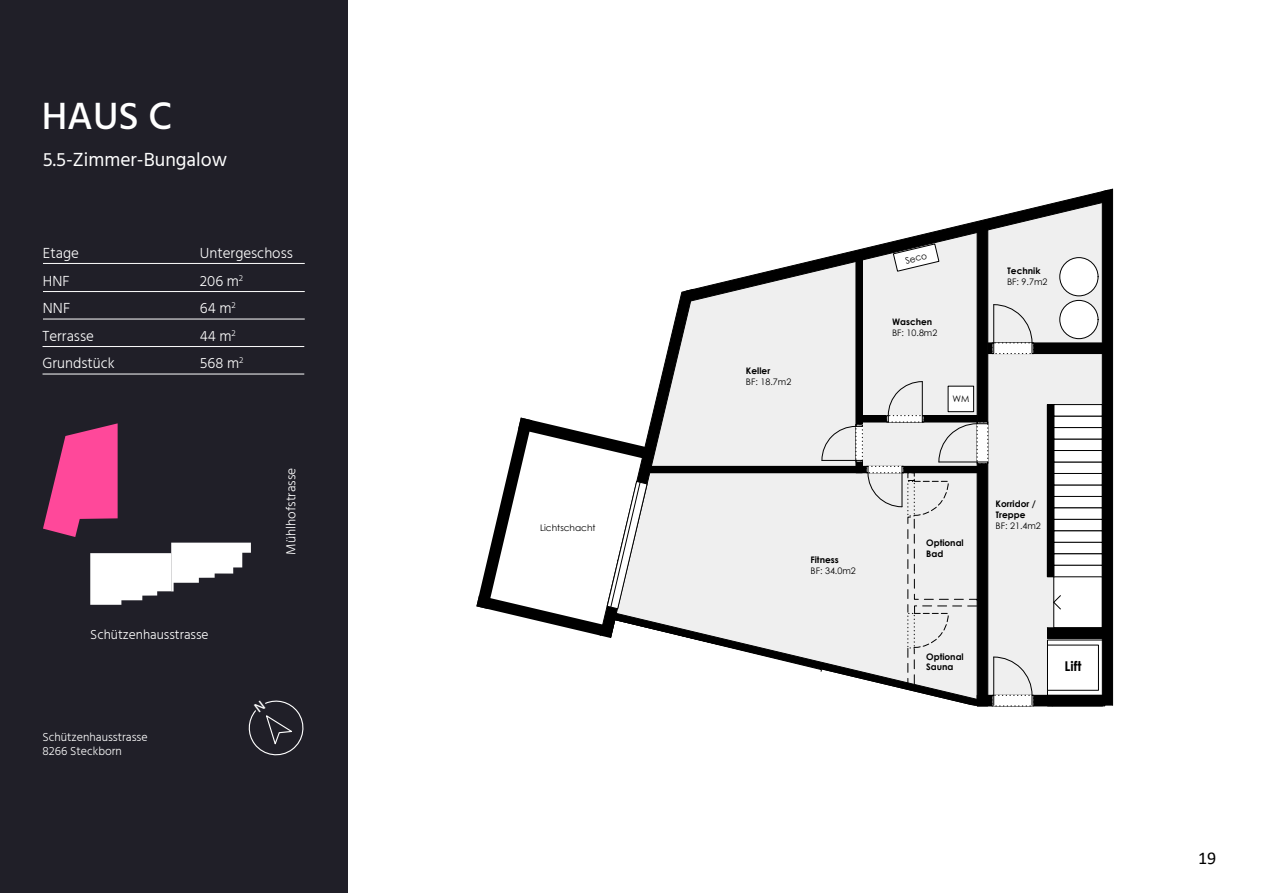
<style>
.page{position:relative;width:1263px;height:893px;background:#fff}
.page>*{position:absolute;margin:0;border:0;box-sizing:border-box;transform-origin:0 0}
.t1{font:500 39px "Hind";color:#fff}
.t2{font:19.5px "Hind";color:#fff}
.t3{font:18px "Calibri";color:#000}
.t4{font:300 15px/27.5px "Hind";color:#fff}
.t5{font:300 13.5px "Hind";color:#fff}
.t6{font:700 13.5px "Century Gothic";color:#000}
.t7{font:300 12px/14.4px "Hind";color:#fff}
.t8{font:700 9px/10.8px "Century Gothic";color:#000}
.t9{font:9px "Century Gothic";color:#000}
</style>
<div class="page">
<div style="left:0;top:0;width:347px;height:893px;background:#201f28"></div>
<hr style="left:43px;top:263px;width:262px;height:1px;background:#fff">
<hr style="left:43px;top:291px;width:262px;height:1px;background:#fff">
<hr style="left:43px;top:319px;width:262px;height:1px;background:#fff">
<hr style="left:43px;top:346px;width:261px;height:1px;background:#fff">
<hr style="left:43px;top:374px;width:261px;height:1px;background:#fff">
<svg style="left:90px;top:543px;width:161px;height:62px"></svg>
<svg style="left:43px;top:423px;width:75px;height:114px"></svg>
<svg style="left:476px;top:189px;width:637px;height:517px"></svg>
<svg style="left:248px;top:700px;width:56px;height:56px"></svg>
<h1 class="t1" style="left:42px;top:90px;width:132px">HAUS C</h1>
<h2 class="t2" style="left:43px;top:146px;width:186px">5.5-Zimmer-Bungalow</h2>
<h3 class="t4" style="left:43px;top:240px;width:37px">Etage</h3>
<h3 class="t4" style="left:200px;top:240px;width:95px">Untergeschoss</h3>
<h3 class="t4" style="left:43px;top:268px;width:74px">HNF<br>NNF<br>Terrasse<br>Grundstück</h3>
<h3 class="t4" style="left:200px;top:268px;width:45px">206 m<sup>2<br></sup>64 m<sup>2<br></sup>44 m<sup>2<br></sup>568 m<sup>2</sup></h3>
<h3 class="t5" style="left:90px;top:625px;width:120px">Schützenhausstrasse</h3>
<h3 class="t7" style="left:43px;top:730px;width:107px">Schützenhausstrasse<br>8266 Steckborn</h3>
<h3 class="t5" style="left:282px;top:555px;width:88px;rotate:-90deg">Mühlhofstrasse</h3>
<p class="t9" style="left:540px;top:522px;width:57px">Lichtschacht</p>
<p class="t8" style="left:746px;top:365px;width:26px">Keller</p>
<p class="t9" style="left:746px;top:375px;width:47px">BF: 18.7m2</p>
<p class="t9" style="left:904px;top:254px;width:24px;rotate:-13deg">Seco</p>
<p class="t8" style="left:892px;top:316px;width:42px">Waschen</p>
<p class="t9" style="left:892px;top:327px;width:47px">BF: 10.8m2</p>
<p class="t9" style="left:952px;top:393px;width:18px">WM</p>
<p class="t8" style="left:1007px;top:265px;width:35px">Technik</p>
<p class="t9" style="left:1007px;top:276px;width:42px">BF: 9.7m2</p>
<p class="t8" style="left:810px;top:554px;width:30px">Fitness</p>
<p class="t9" style="left:810px;top:565px;width:47px">BF: 34.0m2</p>
<p class="t8" style="left:926px;top:537px;width:39px">Optional<br>Bad</p>
<p class="t8" style="left:995px;top:498px;width:42px">Korridor /<br>Treppe</p>
<p class="t9" style="left:995px;top:520px;width:47px">BF: 21.4m2</p>
<p class="t8" style="left:926px;top:651px;width:39px">Optional<br>Sauna</p>
<h3 class="t6" style="left:1064px;top:656px;width:19px">Lift</h3>
<h3 class="t3" style="left:1198px;top:845px;width:20px">19</h3>
</div>
